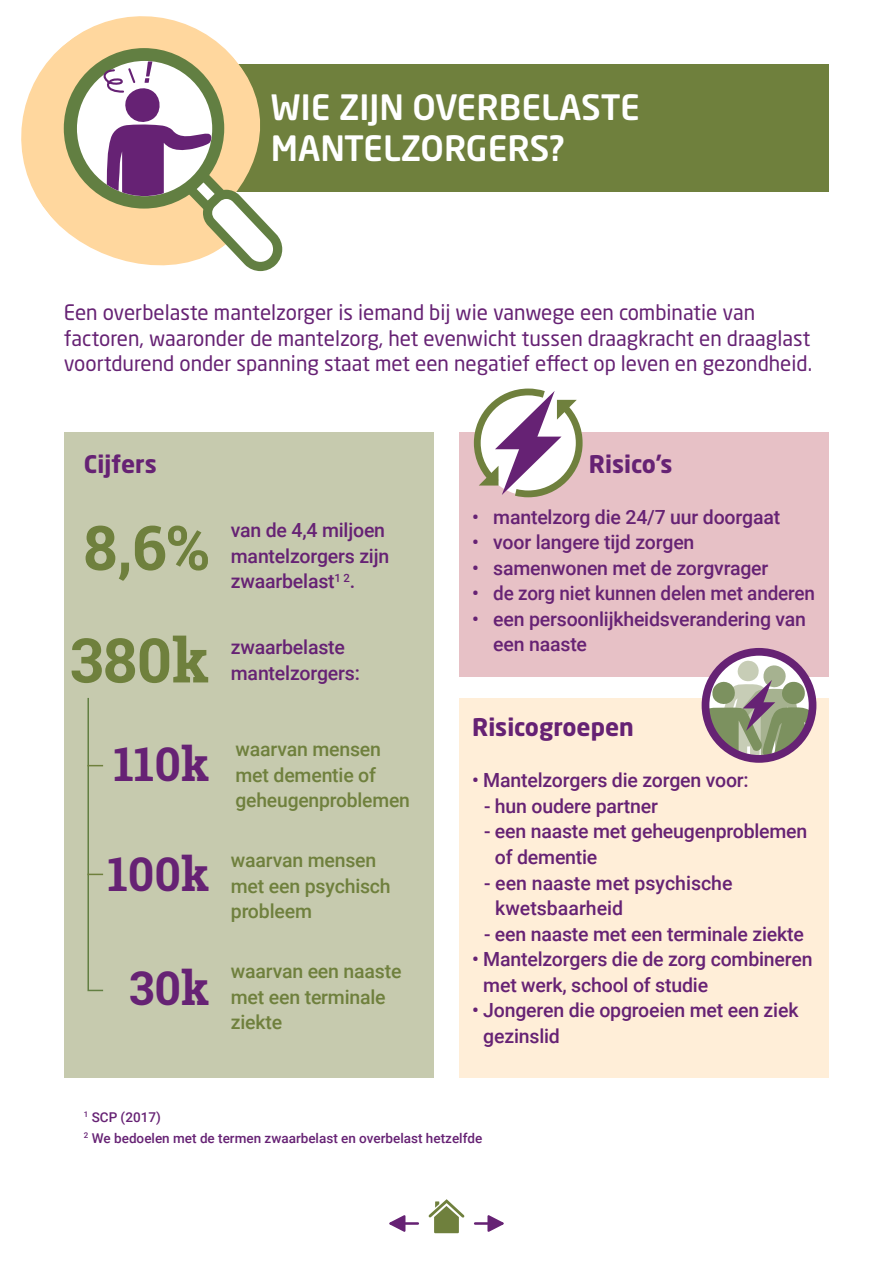
<style>
.page{position:relative;width:893px;height:1263px;background:#fff}
.page>*{position:absolute;margin:0;border:0;box-sizing:border-box;transform-origin:0 0}
._3__Txt{font:700 61.5px "Roboto Slab";color:#6f803d}
._3__Txt-2{font:700 46.5px "Roboto Slab";color:#662274}
._1__Titel{font:500 34.5px/41.4px "Neo Sans W1 G";color:#fff}
._2b_Subkopje{font:700 24px "Neo Sans W1 G";color:#662274}
._2a__Subtekst{font:21px/25.5px "Neo Sans W1 G";color:#662274}
._3_1_Txt_groter{font:500 19.5px/25.5px "Roboto";letter-spacing:-.01em;color:#662274}
._3_1_Txt_groter-2{font:500 19.5px/25.5px "Roboto";letter-spacing:-.01em;color:#6f803d}
.Voetnoot{font:500 13.5px "Roboto";color:#662274}
</style>
<div class="page">
<div style="left:64px;top:432px;width:370px;height:646px;background:#c6caae"></div>
<div style="left:459px;top:698px;width:370px;height:380px;background:#ffeed8"></div>
<div style="left:79px;top:64px;width:750px;height:127px;background:#6f803d"></div>
<svg style="left:21px;top:16px;width:241px;height:256px;fill:#ffd79e"></svg>
<div style="left:459px;top:432px;width:370px;height:245px;background:#e7c1c6"></div>
<svg style="left:389px;top:1215px;width:29px;height:17px"></svg>
<svg style="left:475px;top:1215px;width:29px;height:17px"></svg>
<svg style="left:428px;top:1199px;width:37px;height:34px"></svg>
<svg style="left:64px;top:48px;width:218px;height:223px"></svg>
<svg style="left:473px;top:388px;width:110px;height:110px"></svg>
<svg style="left:87px;top:698px;width:17px;height:294px"></svg>
<div style="left:702px;top:648px;width:114px;height:115px;border:8px solid #662274;border-radius:50%"></div>
<svg style="left:705px;top:660px;width:108px;height:99px"></svg>
<p class="_1__Titel" style="left:271px;top:86px;width:370px">WIE ZIJN OVERBELASTE<br>MANTELZORGERS?</p>
<p class="_2a__Subtekst" style="left:64px;top:299px;width:750px">Een overbelaste mantelzorger is iemand bij wie vanwege een combinatie van factoren, waaronder de mantelzorg, het evenwicht tussen draagkracht en draaglast voortdurend onder spanning staat met een negatief effect op leven en gezondheid.</p>
<p class="_2b_Subkopje" style="left:84px;top:448px;width:74px">Cijfers</p>
<p class="_3__Txt" style="left:84px;top:505px;width:127px">8,6%</p>
<p class="_3__Txt" style="left:70px;top:618px;width:141px">380k</p>
<p class="_3_1_Txt_groter" style="left:231px;top:517px;width:160px">van de 4,4 miljoen mantelzorgers zijn zwaarbelast<sup>1</sup> <sup>2</sup>.</p>
<p class="_3_1_Txt_groter" style="left:231px;top:634px;width:130px">zwaarbelaste mantelzorgers:</p>
<p class="_2b_Subkopje" style="left:589px;top:448px;width:85px">Risico’s</p>
<p class="_3_1_Txt_groter" style="left:472px;top:503px;width:310px">• mantelzorg die 24/7 uur doorgaat</p>
<p class="_3_1_Txt_groter" style="left:472px;top:529px;width:224px">• voor langere tijd zorgen</p>
<p class="_3_1_Txt_groter" style="left:472px;top:554px;width:298px">• samenwonen met de zorgvrager</p>
<p class="_3_1_Txt_groter" style="left:472px;top:580px;width:345px">• de zorg niet kunnen delen met anderen</p>
<p class="_3_1_Txt_groter" style="left:493px;top:605px;width:314px;text-indent:-21px">• een persoonlijkheidsverandering van een naaste</p>
<p class="_3__Txt-2" style="left:113px;top:732px;width:98px">110k</p>
<p class="_3_1_Txt_groter-2" style="left:236px;top:736px;width:176px">waarvan mensen met dementie of geheugenproblemen</p>
<p class="_3__Txt-2" style="left:107px;top:842px;width:104px">100k</p>
<p class="_3_1_Txt_groter-2" style="left:231px;top:847px;width:161px">waarvan mensen met een psychisch probleem</p>
<p class="_3__Txt-2" style="left:129px;top:956px;width:82px">30k</p>
<p class="_3_1_Txt_groter-2" style="left:231px;top:958px;width:172px">waarvan een naaste met een terminale ziekte</p>
<p class="_2b_Subkopje" style="left:472px;top:712px;width:163px">Risicogroepen</p>
<p class="_3_1_Txt_groter" style="left:472px;top:767px;width:278px">• Mantelzorgers die zorgen voor:</p>
<p class="_3_1_Txt_groter" style="left:484px;top:792px;width:176px">- hun oudere partner</p>
<p class="_3_1_Txt_groter" style="left:495px;top:818px;width:314px;text-indent:-11px">- een naaste met geheugenproblemen of dementie</p>
<p class="_3_1_Txt_groter" style="left:495px;top:869px;width:239px;text-indent:-11px">- een naaste met psychische kwetsbaarheid</p>
<p class="_3_1_Txt_groter" style="left:484px;top:920px;width:321px">- een naaste met een terminale ziekte</p>
<p class="_3_1_Txt_groter" style="left:483px;top:945px;width:331px;text-indent:-11px">• Mantelzorgers die de zorg combineren met werk, school of studie</p>
<p class="_3_1_Txt_groter" style="left:483px;top:996px;width:317px;text-indent:-11px">• Jongeren die opgroeien met een ziek gezinslid</p>
<p class="Voetnoot" style="left:84px;top:1108px;width:78px"><sup>1</sup> SCP (2017)</p>
<p class="Voetnoot" style="left:84px;top:1129px;width:400px"><sup>2</sup> We bedoelen met de termen zwaarbelast en overbelast hetzelfde</p>
</div>
